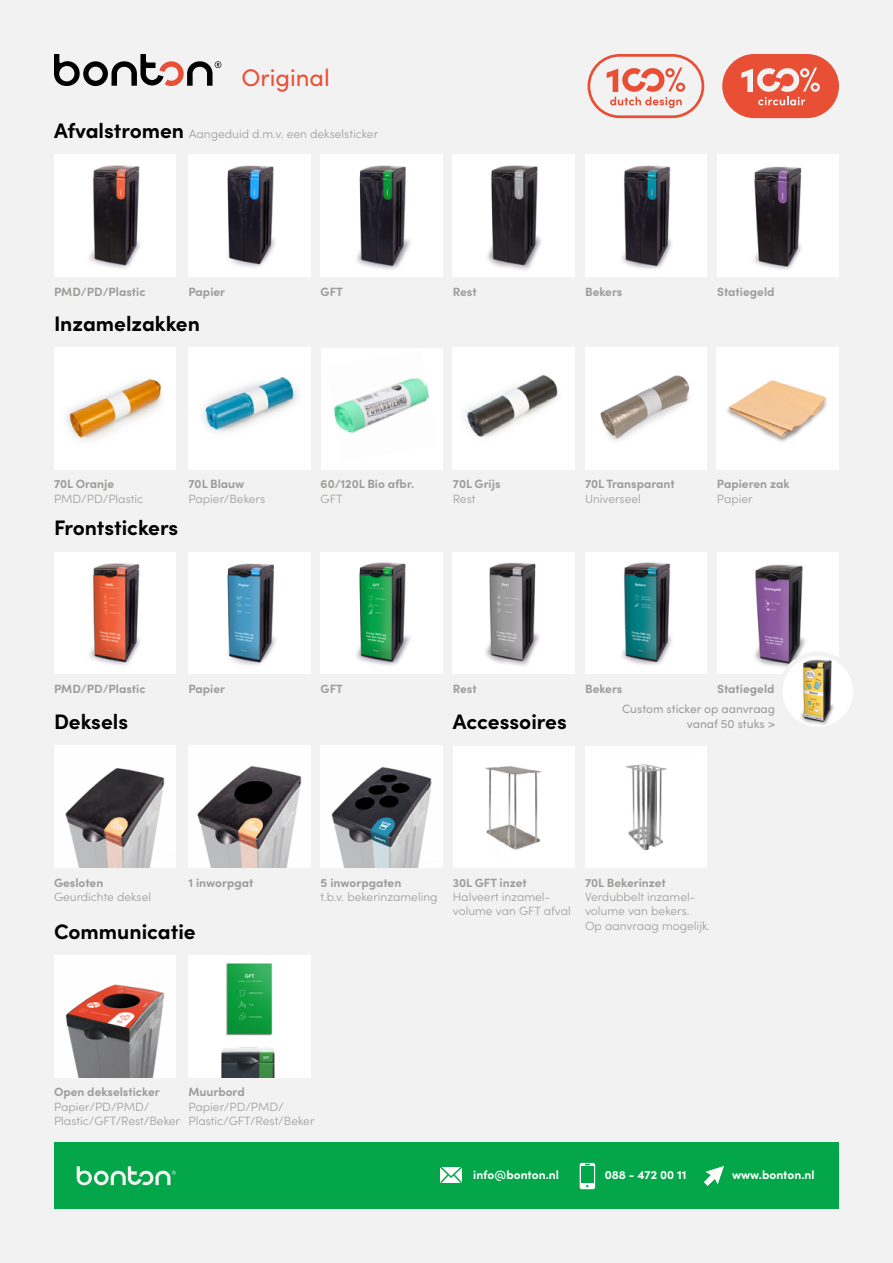
<style>
.page{position:relative;width:893px;height:1263px;background:#f2f2f2}
.page>*{position:absolute;margin:0;border:0;box-sizing:border-box;transform-origin:0 0}
.t1{font:24px "Sofia Pro";color:#e94f35}
.t2{font:700 21px "Sofia Pro";color:#000}
.t3{font:300 12px/14.4px "Sofia Pro";color:#9d9d9c}
.t4{font:700 12px "Sofia Pro";color:#9d9d9c}
.t5{font:700 12px "Sofia Pro";color:#fff}
.t6{font:12px "Sofia Pro";color:#9d9d9c}
.s1{font-weight:700;font-size:21px;color:#000}
</style>
<div class="page">
<div style="left:54px;top:1143px;width:785px;height:66px;background:#04a64a"></div>
<img style="left:585px;top:155px;width:122px;height:122px">
<div style="left:453px;top:746px;width:122px;height:122px;background:#fff"></div>
<img style="left:485px;top:766px;width:56px;height:84px">
<img style="left:717px;top:155px;width:122px;height:122px">
<img style="left:54px;top:155px;width:122px;height:122px">
<img style="left:54px;top:746px;width:122px;height:122px">
<img style="left:188px;top:155px;width:122px;height:122px">
<img style="left:188px;top:746px;width:122px;height:122px">
<img style="left:321px;top:155px;width:121px;height:122px">
<img style="left:321px;top:746px;width:121px;height:122px">
<img style="left:453px;top:155px;width:122px;height:122px">
<div style="left:585px;top:746px;width:122px;height:122px;background:#fff"></div>
<img style="left:625px;top:764px;width:42px;height:87px">
<img style="left:585px;top:552px;width:122px;height:122px">
<img style="left:718px;top:552px;width:121px;height:122px">
<img style="left:54px;top:552px;width:122px;height:122px">
<img style="left:188px;top:552px;width:122px;height:122px">
<img style="left:321px;top:552px;width:121px;height:122px">
<img style="left:453px;top:552px;width:122px;height:122px">
<img style="left:54px;top:348px;width:122px;height:121px">
<img style="left:188px;top:348px;width:122px;height:121px">
<img style="left:585px;top:348px;width:122px;height:121px">
<div style="left:321px;top:348px;width:121px;height:121px;background:#fff"></div>
<img style="left:333px;top:378px;width:96px;height:56px">
<img style="left:453px;top:348px;width:122px;height:121px">
<svg style="left:580px;top:1163px;width:15px;height:26px"></svg>
<div style="left:581px;top:1166px;width:12px;height:17px;background:#04a64a"></div>
<svg style="left:440px;top:1167px;width:22px;height:16px"></svg>
<svg style="left:704px;top:1166px;width:20px;height:20px"></svg>
<div style="left:722px;top:54px;width:117px;height:64px;background:#e94f35;border-radius:32px"></div>
<svg style="left:741px;top:68px;width:79px;height:37px"></svg>
<svg style="left:587px;top:54px;width:117px;height:64px"></svg>
<svg style="left:77px;top:1166px;width:99px;height:20px"></svg>
<img style="left:780px;top:654px;width:75px;height:75px;border-radius:38px">
<div style="left:778px;top:652px;width:80px;height:79px;border:4px solid #f2f2f2;border-radius:50%"></div>
<svg style="left:54px;top:54px;width:167px;height:33px"></svg>
<img style="left:188px;top:955px;width:122px;height:122px">
<img style="left:54px;top:955px;width:122px;height:122px">
<img style="left:717px;top:348px;width:122px;height:121px">
<h1 class="t1" style="left:242px;top:60px;width:90px">Original</h1>
<p class="t3" style="left:54px;top:126px;width:326px"><span class="s1">Afvalstromen</span> Aangeduid d.m.v. een dekselsticker</p>
<p class="t4" style="left:54px;top:282px;width:93px">PMD/PD/Plastic</p>
<p class="t4" style="left:188px;top:282px;width:38px">Papier</p>
<h2 class="t2" style="left:54px;top:308px;width:148px">Inzamelzakken</h2>
<p class="t4" style="left:321px;top:282px;width:24px">GFT</p>
<p class="t4" style="left:453px;top:282px;width:25px">Rest</p>
<p class="t4" style="left:54px;top:475px;width:62px">70L Oranje</p>
<p class="t3" style="left:54px;top:491px;width:91px">PMD/PD/Plastic</p>
<h2 class="t2" style="left:54px;top:512px;width:126px">Frontstickers</h2>
<p class="t4" style="left:188px;top:475px;width:57px">70L Blauw</p>
<p class="t3" style="left:188px;top:491px;width:78px">Papier/Bekers</p>
<p class="t4" style="left:321px;top:475px;width:95px">60/120L Bio afbr.</p>
<p class="t3" style="left:321px;top:491px;width:23px">GFT</p>
<p class="t4" style="left:453px;top:475px;width:49px">70L Grijs</p>
<p class="t3" style="left:453px;top:491px;width:24px">Rest</p>
<p class="t4" style="left:585px;top:282px;width:39px">Bekers</p>
<p class="t4" style="left:717px;top:282px;width:59px">Statiegeld</p>
<p class="t4" style="left:585px;top:475px;width:91px">70L Transparant</p>
<p class="t3" style="left:585px;top:491px;width:57px">Universeel</p>
<p class="t4" style="left:717px;top:475px;width:74px">Papieren zak</p>
<p class="t3" style="left:717px;top:491px;width:37px">Papier</p>
<p class="t4" style="left:54px;top:679px;width:93px">PMD/PD/Plastic</p>
<p class="t4" style="left:188px;top:679px;width:38px">Papier</p>
<p class="t4" style="left:321px;top:679px;width:24px">GFT</p>
<p class="t4" style="left:453px;top:679px;width:25px">Rest</p>
<p class="t4" style="left:585px;top:679px;width:39px">Bekers</p>
<p class="t4" style="left:717px;top:679px;width:59px">Statiegeld</p>
<p class="t6" style="left:622px;top:700px;width:155px">Custom sticker op aanvraag</p>
<h2 class="t2" style="left:54px;top:705px;width:76px">Deksels</h2>
<h2 class="t2" style="left:453px;top:705px;width:115px">Accessoires</h2>
<p class="t6" style="left:687px;top:715px;width:90px">vanaf 50 stuks &gt;</p>
<p class="t4" style="left:54px;top:873px;width:51px">Gesloten</p>
<p class="t3" style="left:54px;top:889px;width:99px">Geurdichte deksel</p>
<p class="t4" style="left:188px;top:873px;width:66px">1 inworpgat</p>
<h2 class="t2" style="left:54px;top:915px;width:143px">Communicatie</h2>
<p class="t4" style="left:321px;top:873px;width:82px">5 inworpgaten</p>
<p class="t3" style="left:321px;top:889px;width:118px">t.b.v. bekerinzameling</p>
<p class="t4" style="left:453px;top:873px;width:75px">30L GFT inzet</p>
<p class="t3" style="left:453px;top:889px;width:120px">Halveert inzamel&shy;volume van GFT afval</p>
<p class="t4" style="left:585px;top:873px;width:82px">70L Bekerinzet</p>
<p class="t3" style="left:585px;top:889px;width:127px">Verdubbelt inzamel&shy;volume van bekers.<br>Op aanvraag mogelijk.</p>
<p class="t4" style="left:54px;top:1083px;width:107px">Open dekselsticker</p>
<p class="t3" style="left:54px;top:1098px;width:128px">Papier/PD/PMD/<br>Plastic/GFT/Rest/Beker</p>
<p class="t4" style="left:188px;top:1083px;width:58px">Muurbord</p>
<p class="t3" style="left:188px;top:1098px;width:128px">Papier/PD/PMD/<br>Plastic/GFT/Rest/Beker</p>
<p class="t5" style="left:473px;top:1166px;width:87px">info@bonton.nl</p>
<p class="t5" style="left:605px;top:1166px;width:83px">088 - 472 00 11</p>
<p class="t5" style="left:732px;top:1166px;width:84px">www.bonton.nl</p>
</div>
